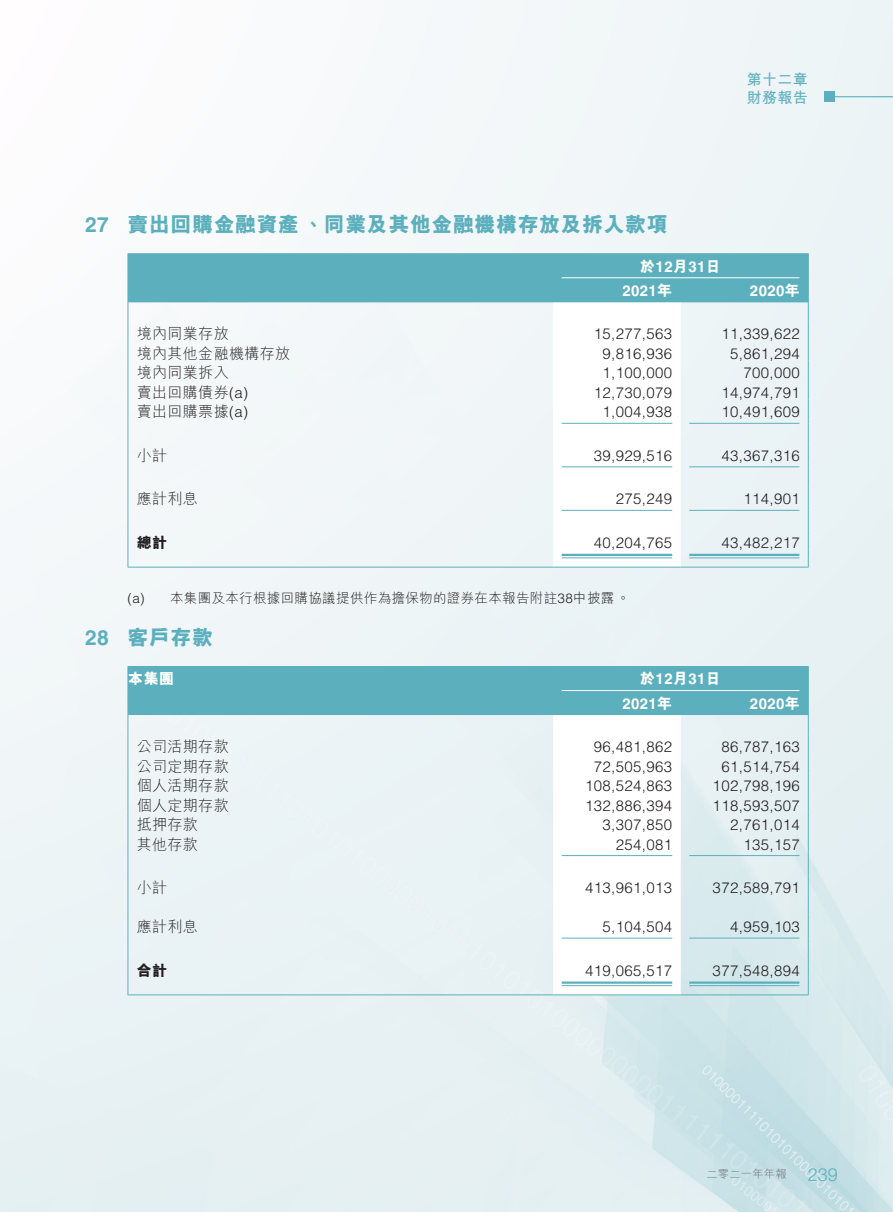
<style>
.page{position:relative;width:893px;height:1212px;background:#fff}
.page>*{position:absolute;margin:0;border:0;box-sizing:border-box;transform-origin:0 0}
.t1{font:800 21px "M Hei HK";letter-spacing:.025em;color:#5cb0bd}
.t2{font:300 15px "Helvetica LT Std";letter-spacing:.025em;color:#231f20}
.t3{font:300 15px "M Hei HK";letter-spacing:.025em;color:#231f20}
.t4{font:700 15px/24px "Helvetica LT Std";letter-spacing:.025em;color:#fff}
.t5{font:700 15px/18px "M Hei HK";letter-spacing:.025em;color:#5cb0bd}
.t6{font:800 15px "M Hei HK";color:#231f20}
.t7{font:800 15px "M Hei HK";color:#fff}
.t8{font:300 13.5px "M Hei HK";letter-spacing:.025em;color:#231f20}
.t9{font:300 11.25px "M Hei HK";letter-spacing:.025em;color:#6c6d70}
.s1{font-family:"Helvetica LT Std";font-weight:700}
.s2{font-family:"M Hei HK";font-weight:800}
.s3{font-family:"Helvetica LT Std"}
.s4{font-family:"Helvetica Neue LT Std";font-size:18px;color:#5cb0bd}
</style>
<div class="page">
<img style="left:0;top:0;width:893px;height:1212px">
<hr style="left:825px;top:96px;width:68px;height:1px;background:#5cb0bd">
<div style="left:824px;top:91px;width:10px;height:11px;background:#5cb0bd"></div>
<hr style="left:128px;top:253px;width:425px;height:1px;background:#5cb0bd">
<hr style="left:553px;top:253px;width:128px;height:1px;background:#5cb0bd">
<hr style="left:681px;top:253px;width:128px;height:1px;background:#5cb0bd">
<hr style="left:128px;top:567px;width:425px;height:1px;background:#5cb0bd">
<hr style="left:553px;top:567px;width:128px;height:1px;background:#5cb0bd">
<svg style="left:128px;top:254px;width:681px;height:313px"></svg>
<hr style="left:681px;top:567px;width:128px;height:1px;background:#5cb0bd">
<hr style="left:562px;top:277px;width:237px;height:1px;background:#fff">
<hr style="left:128px;top:301px;width:425px;height:1px;background:#5cb0bd">
<hr style="left:553px;top:301px;width:128px;height:1px;background:#5cb0bd">
<hr style="left:681px;top:301px;width:127px;height:1px;background:#5cb0bd">
<hr style="left:562px;top:423px;width:110px;height:1px;background:#5cb0bd">
<hr style="left:689px;top:423px;width:110px;height:1px;background:#5cb0bd">
<hr style="left:562px;top:466px;width:110px;height:1px;background:#5cb0bd">
<hr style="left:689px;top:466px;width:110px;height:1px;background:#5cb0bd">
<hr style="left:562px;top:510px;width:110px;height:1px;background:#5cb0bd">
<hr style="left:689px;top:510px;width:110px;height:1px;background:#5cb0bd">
<hr style="left:562px;top:554px;width:110px;height:2px;background:#5cb0bd">
<hr style="left:562px;top:557px;width:110px;height:1px;background:#5cb0bd">
<hr style="left:689px;top:554px;width:110px;height:2px;background:#5cb0bd">
<hr style="left:689px;top:557px;width:110px;height:1px;background:#5cb0bd">
<svg style="left:128px;top:666px;width:681px;height:329px"></svg>
<hr style="left:681px;top:994px;width:128px;height:1px;background:#5cb0bd">
<hr style="left:562px;top:690px;width:237px;height:1px;background:#fff">
<hr style="left:128px;top:714px;width:425px;height:1px;background:#5cb0bd">
<hr style="left:553px;top:714px;width:128px;height:1px;background:#5cb0bd">
<hr style="left:681px;top:714px;width:127px;height:1px;background:#5cb0bd">
<hr style="left:562px;top:855px;width:110px;height:1px;background:#5cb0bd">
<hr style="left:689px;top:855px;width:110px;height:1px;background:#5cb0bd">
<hr style="left:562px;top:938px;width:110px;height:1px;background:#5cb0bd">
<hr style="left:689px;top:938px;width:110px;height:1px;background:#5cb0bd">
<hr style="left:562px;top:981px;width:110px;height:3px;background:#5cb0bd">
<hr style="left:562px;top:985px;width:110px;height:1px;background:#5cb0bd">
<hr style="left:689px;top:981px;width:110px;height:3px;background:#5cb0bd">
<hr style="left:689px;top:985px;width:110px;height:1px;background:#5cb0bd">
<p class="t5" style="left:747px;top:70px;width:63px">第十二章財務報告</p>
<h1 class="t1" style="left:85px;top:210px;width:584px"><span class="s1">27</span> 賣出回購金融資產、同業及其他金融機構存放及拆入款項</h1>
<p class="t4" style="left:622px;top:254px;width:100px;text-indent:18px"><span class="s2">於</span>12<span class="s2">月</span>31<span class="s2">日<br></span>2021<span class="s2">年</span></p>
<p class="t4" style="left:750px;top:278px;width:51px">2020<span class="s2">年</span></p>
<p class="t3" style="left:137px;top:323px;width:93px">境內同業存放</p>
<p class="t2" style="left:594px;top:325px;width:80px">15,277,563</p>
<p class="t2" style="left:721px;top:325px;width:80px">11,339,622</p>
<p class="t3" style="left:137px;top:343px;width:155px">境內其他金融機構存放</p>
<p class="t2" style="left:602px;top:344px;width:71px">9,816,936</p>
<p class="t2" style="left:730px;top:344px;width:71px">5,861,294</p>
<p class="t3" style="left:137px;top:362px;width:93px">境內同業拆入</p>
<p class="t2" style="left:602px;top:364px;width:71px">1,100,000</p>
<p class="t2" style="left:743px;top:364px;width:58px">700,000</p>
<p class="t3" style="left:137px;top:382px;width:113px">賣出回購債券<span class="s3">(a)</span></p>
<p class="t2" style="left:594px;top:383px;width:80px">12,730,079</p>
<p class="t2" style="left:721px;top:383px;width:80px">14,974,791</p>
<p class="t3" style="left:137px;top:401px;width:113px">賣出回購票據<span class="s3">(a)</span></p>
<p class="t2" style="left:602px;top:403px;width:71px">1,004,938</p>
<p class="t2" style="left:721px;top:403px;width:80px">10,491,609</p>
<p class="t3" style="left:137px;top:445px;width:32px">小計</p>
<p class="t2" style="left:594px;top:446px;width:80px">39,929,516</p>
<p class="t2" style="left:721px;top:446px;width:80px">43,367,316</p>
<p class="t3" style="left:137px;top:488px;width:63px">應計利息</p>
<p class="t2" style="left:616px;top:490px;width:58px">275,249</p>
<p class="t2" style="left:743px;top:490px;width:58px">114,901</p>
<p class="t6" style="left:137px;top:532px;width:32px">總計</p>
<p class="t2" style="left:594px;top:533px;width:80px">40,204,765</p>
<p class="t2" style="left:721px;top:533px;width:80px">43,482,217</p>
<p class="t8" style="left:128px;top:588px;width:504px"><span class="s3">(a)</span> 本集團及本行根據回購協議提供作為擔保物的證券在本報告附註<span class="s3">38</span>中披露。</p>
<h1 class="t1" style="left:85px;top:623px;width:130px"><span class="s1">28</span> 客戶存款</h1>
<p class="t7" style="left:128px;top:669px;width:47px">本集團</p>
<p class="t4" style="left:622px;top:667px;width:100px;text-indent:18px"><span class="s2">於</span>12<span class="s2">月</span>31<span class="s2">日<br></span>2021<span class="s2">年</span></p>
<p class="t4" style="left:750px;top:691px;width:51px">2020<span class="s2">年</span></p>
<p class="t3" style="left:137px;top:736px;width:93px">公司活期存款</p>
<p class="t2" style="left:594px;top:737px;width:80px">96,481,862</p>
<p class="t2" style="left:721px;top:737px;width:80px">86,787,163</p>
<p class="t3" style="left:137px;top:755px;width:93px">公司定期存款</p>
<p class="t2" style="left:594px;top:757px;width:80px">72,505,963</p>
<p class="t2" style="left:721px;top:757px;width:80px">61,514,754</p>
<p class="t3" style="left:137px;top:775px;width:93px">個人活期存款</p>
<p class="t2" style="left:585px;top:776px;width:89px">108,524,863</p>
<p class="t2" style="left:713px;top:776px;width:89px">102,798,196</p>
<p class="t3" style="left:137px;top:794px;width:93px">個人定期存款</p>
<p class="t2" style="left:585px;top:796px;width:89px">132,886,394</p>
<p class="t2" style="left:713px;top:796px;width:89px">118,593,507</p>
<p class="t3" style="left:137px;top:814px;width:63px">抵押存款</p>
<p class="t2" style="left:602px;top:815px;width:71px">3,307,850</p>
<p class="t2" style="left:730px;top:815px;width:71px">2,761,014</p>
<p class="t3" style="left:137px;top:833px;width:63px">其他存款</p>
<p class="t2" style="left:616px;top:835px;width:58px">254,081</p>
<p class="t2" style="left:743px;top:835px;width:58px">135,157</p>
<p class="t3" style="left:137px;top:877px;width:32px">小計</p>
<p class="t2" style="left:585px;top:878px;width:89px">413,961,013</p>
<p class="t2" style="left:713px;top:878px;width:89px">372,589,791</p>
<p class="t3" style="left:137px;top:916px;width:63px">應計利息</p>
<p class="t2" style="left:602px;top:917px;width:71px">5,104,504</p>
<p class="t2" style="left:730px;top:917px;width:71px">4,959,103</p>
<p class="t6" style="left:137px;top:960px;width:32px">合計</p>
<p class="t2" style="left:585px;top:961px;width:89px">419,065,517</p>
<p class="t2" style="left:713px;top:961px;width:89px">377,548,894</p>
<p class="t9" style="left:706px;top:1166px;width:133px">二零二一年年報 <span class="s4">239</span></p>
</div>
